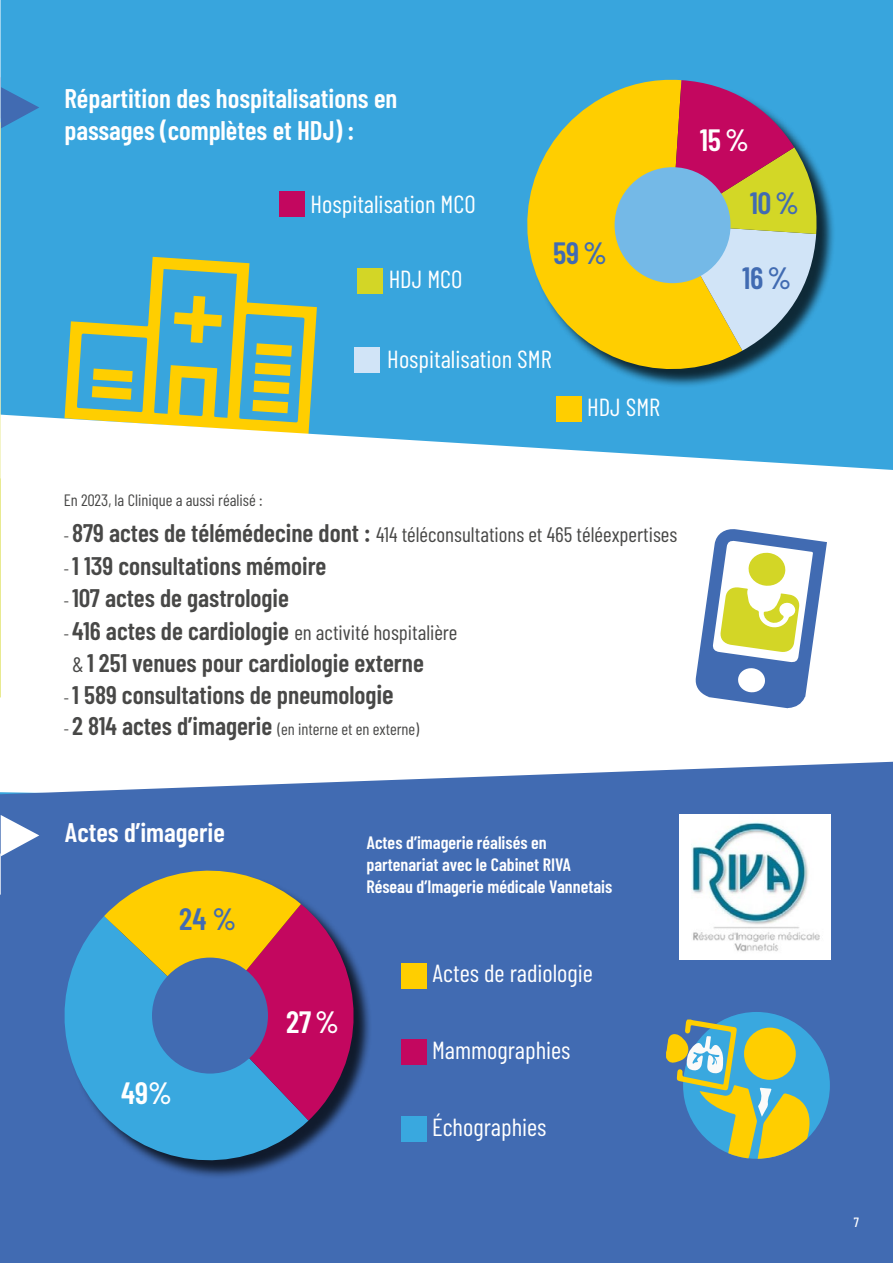
<style>
.page{position:relative;width:893px;height:1263px;background:#fff}
.page>*{position:absolute;margin:0;border:0;box-sizing:border-box;transform-origin:0 0}
.t1{font:600 30.9px "Barlow Condensed";color:#416bb2}
.t2{font:600 30.9px "Barlow Condensed";color:#fff}
.t3{font:600 27px/32.4px "Barlow Condensed";color:#fff}
.t4{font:600 25.5px "Barlow Condensed";color:#484847}
.t5{font:24.75px "Barlow Condensed";color:#fff}
.t6{font:21px "Barlow Condensed";color:#484847}
.t7{font:600 18px/21.6px "Barlow Condensed";color:#fff}
.t8{font:16.5px "Barlow Condensed";color:#484847}
.t9{font:500 13.5px "Barlow Condensed";color:#fff}
.s1{font-size:16.5px}
.s2{font-weight:600;font-size:25.5px}
.s3{font-weight:400;font-size:16.5px}
.s4{font-weight:400;font-size:21px}
.s5{font-size:27px}
</style>
<div class="page">
<div style="left:0;top:0;width:893px;height:1207px;background:#38a5dd"></div>
<svg style="left:64px;top:257px;width:253px;height:158px"></svg>
<svg style="left:0;top:415px;width:893px;height:347px;background:#eff7fa"></svg>
<div style="left:0;top:762px;width:893px;height:501px;background:#416bb2"></div>
<div style="left:683px;top:1012px;width:147px;height:147px;background:#39a8df;border-radius:50%"></div>
<svg style="left:666px;top:1019px;width:144px;height:140px"></svg>
<div style="left:355px;top:347px;width:25px;height:25px;background:#d1e4f7"></div>
<div style="left:279px;top:191px;width:26px;height:26px;background:#c3075f"></div>
<div style="left:401px;top:1039px;width:25px;height:26px;background:#c3075f"></div>
<div style="left:357px;top:268px;width:26px;height:26px;background:#d3d626"></div>
<div style="left:401px;top:1116px;width:25px;height:26px;background:#39a8df"></div>
<div style="left:556px;top:396px;width:25px;height:26px;background:#ffce00"></div>
<div style="left:401px;top:963px;width:25px;height:25px;background:#ffce00"></div>
<svg style="left:695px;top:528px;width:132px;height:180px;background:#b2c2bc"></svg>
<svg style="left:1px;top:87px;width:38px;height:41px"></svg>
<svg style="left:1px;top:815px;width:38px;height:41px;background:#a1b5d8"></svg>
<hr style="left:0;top:853px;width:1px;height:42px;background:#fff">
<img style="left:679px;top:815px;width:152px;height:144px">
<hr style="left:0;top:122px;width:1px;height:575px;background:#d3d626">
<hr style="left:0;top:0;width:1px;height:478px;background:#fff">
<div style="left:529px;top:82px;width:306px;height:306px;background:#000;opacity:.75"></div>
<svg style="left:527px;top:79px;width:215px;height:309px;fill:#ffce00"></svg>
<svg style="left:672px;top:80px;width:146px;height:271px;background:#af9482"></svg>
<div style="left:66px;top:872px;width:306px;height:307px;background:#000;opacity:.75"></div>
<svg style="left:51px;top:916px;width:257px;height:259px"></svg>
<svg style="left:104px;top:855px;width:267px;height:265px"></svg>
<div style="left:615px;top:167px;width:115px;height:116px;background:#74b9e7;border-radius:50%"></div>
<div style="left:152px;top:957px;width:116px;height:116px;background:#416bb2;border-radius:50%"></div>
<svg style="left:432px;top:979px;width:23px;height:24px"></svg>
<div style="left:462px;top:1021px;width:40px;height:41px;background:#416bb2"></div>
<p class="t3" style="left:64px;top:81px;width:334px">Répartition des hospitalisations en passages (complètes et HDJ) :</p>
<p class="t5" style="left:310px;top:189px;width:167px">Hospitalisation MCO</p>
<p class="t5" style="left:389px;top:263px;width:75px">HDJ MCO</p>
<h1 class="t1" style="left:553px;top:233px;width:56px">59%</h1>
<p class="t5" style="left:387px;top:343px;width:166px">Hospitalisation SMR</p>
<p class="t5" style="left:587px;top:392px;width:74px">HDJ SMR</p>
<h1 class="t2" style="left:700px;top:121px;width:51px">15%</h1>
<h1 class="t1" style="left:750px;top:184px;width:51px">10%</h1>
<h1 class="t1" style="left:742px;top:259px;width:51px">16%</h1>
<p class="t8" style="left:64px;top:489px;width:200px">En 2023, la Clinique a aussi réalisé :</p>
<p class="t6" style="left:64px;top:522px;width:615px"><span class="s1">-</span> <span class="s2">879 actes de télémédecine dont :</span> 414 téléconsultations et 465 téléexpertises</p>
<p class="t4" style="left:64px;top:550px;width:264px"><span class="s3">-</span> 1 139 consultations mémoire</p>
<p class="t4" style="left:64px;top:582px;width:227px"><span class="s3">-</span> 107 actes de gastrologie</p>
<p class="t6" style="left:64px;top:619px;width:395px"><span class="s1">-</span> <span class="s2">416 actes de cardiologie</span> en activité hospitalière</p>
<p class="t4" style="left:72px;top:647px;width:353px"><span class="s4">&amp;</span> 1 251 venues pour cardiologie externe</p>
<p class="t4" style="left:64px;top:679px;width:332px"><span class="s3">-</span> 1 589 consultations de pneumolog<span class="s5">ie</span></p>
<p class="t8" style="left:64px;top:719px;width:357px">- <span class="s2">2 814 actes d’imagerie</span> (en interne et en externe)</p>
<p class="t3" style="left:64px;top:815px;width:162px">Actes d’imagerie</p>
<h1 class="t1" style="left:179px;top:900px;width:59px">24 %</h1>
<h1 class="t2" style="left:121px;top:1074px;width:52px">49%</h1>
<h1 class="t2" style="left:286px;top:1003px;width:54px">27%</h1>
<p class="t7" style="left:366px;top:832px;width:247px">Actes d’imagerie réalisés en partenariat avec le Cabinet RIVA<br>Réseau d’Imagerie médicale Vannetais</p>
<p class="t5" style="left:432px;top:958px;width:162px">Actes de radiologie</p>
<p class="t5" style="left:432px;top:1034px;width:140px">Mammographies</p>
<p class="t5" style="left:432px;top:1111px;width:116px">Échographies</p>
<p class="t9" style="left:854px;top:1214px;width:7px">7</p>
</div>
